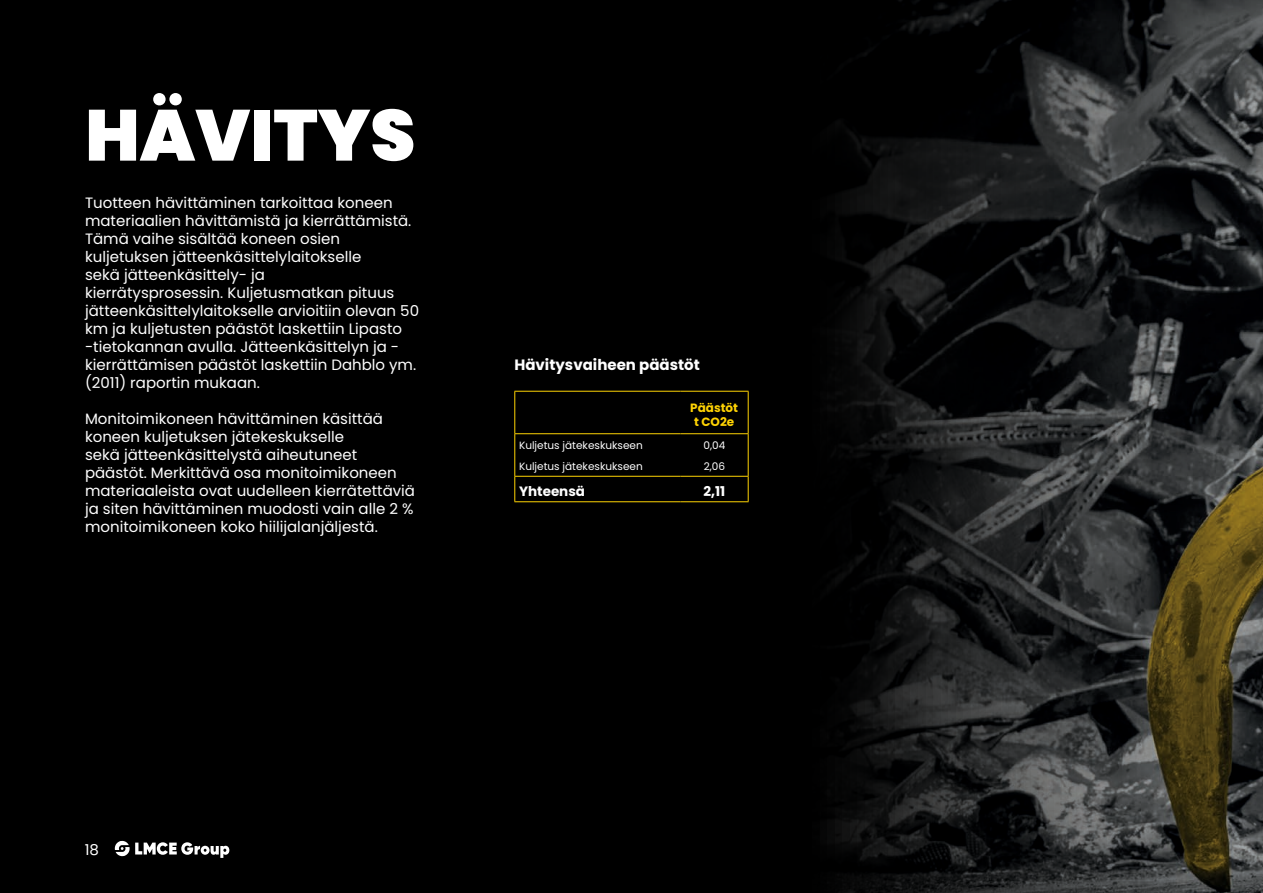
<style>
.page{position:relative;width:1263px;height:893px;background:#fff}
.page>*{position:absolute;margin:0;border:0;box-sizing:border-box;transform-origin:0 0}
.t1{font:900 72px "Poppins";color:#fff}
.t2{font:15px/18px "Poppins";color:#fff}
.t3{font:700 15px "Poppins";color:#fff}
.t4{font:700 13.5px "Poppins";color:#fff}
.t5{font:700 12px "Poppins";color:#fed304}
.t6{font:10.5px "Poppins";color:#fff}
</style>
<div class="page">
<div style="left:0;top:0;width:622px;height:893px;background:#000"></div>
<img style="left:622px;top:0;width:641px;height:893px">
<hr style="left:514px;top:391px;width:166px;height:1px;background:#fed304">
<hr style="left:514px;top:392px;width:1px;height:41px;background:#fed304">
<hr style="left:680px;top:391px;width:68px;height:1px;background:#fed304">
<hr style="left:514px;top:433px;width:166px;height:1px;background:#fed304">
<hr style="left:680px;top:433px;width:68px;height:1px;background:#fed304">
<hr style="left:514px;top:476px;width:166px;height:1px;background:#fed304">
<svg style="left:514px;top:434px;width:1px;height:67px"></svg>
<hr style="left:680px;top:476px;width:68px;height:1px;background:#fed304">
<hr style="left:514px;top:501px;width:166px;height:1px;background:#fed304">
<hr style="left:680px;top:501px;width:68px;height:1px;background:#fed304">
<hr style="left:748px;top:392px;width:1px;height:41px;background:#fed304">
<svg style="left:748px;top:434px;width:1px;height:67px"></svg>
<svg style="left:115px;top:841px;width:114px;height:17px"></svg>
<p class="t1" style="left:85px;top:94px;width:332px">HÄVITYS</p>
<p class="t2" style="left:85px;top:194px;width:336px">Tuotteen hävittäminen tarkoittaa koneen materiaalien hävittämistä ja kierrättämistä.<br>Tämä vaihe sisältää koneen osien kuljetuksen jätteenkäsittelylaitokselle<br>sekä jätteenkäsittely- ja<br>kierrätysprosessin. Kuljetusmatkan pituus jätteenkäsittelylaitokselle arvioitiin olevan 50 km ja kuljetusten päästöt laskettiin Lipasto -tietokannan avulla. Jätteenkäsittelyn ja - kierrättämisen päästöt laskettiin Dahblo ym. (2011) raportin mukaan.</p>
<p class="t2" style="left:85px;top:410px;width:331px">Monitoimikoneen hävittäminen käsittää koneen kuljetuksen jätekeskukselle<br>sekä jätteenkäsittelystä aiheutuneet päästöt. Merkittävä osa monitoimikoneen materiaaleista ovat uudelleen kierrätettäviä ja siten hävittäminen muodosti vain alle 2 % monitoimikoneen koko hiilijalanjäljestä.</p>
<p class="t3" style="left:514px;top:356px;width:187px">Hävitysvaiheen päästöt</p>
<p class="t5" style="left:690px;top:400px;width:49px">Päästöt</p>
<p class="t5" style="left:694px;top:415px;width:42px">t CO2e</p>
<p class="t6" style="left:519px;top:439px;width:125px">Kuljetus jätekeskukseen</p>
<p class="t6" style="left:703px;top:439px;width:23px">0,04</p>
<p class="t6" style="left:519px;top:460px;width:125px">Kuljetus jätekeskukseen</p>
<p class="t6" style="left:704px;top:460px;width:23px">2,06</p>
<p class="t4" style="left:519px;top:484px;width:68px">Yhteensä</p>
<p class="t4" style="left:703px;top:484px;width:23px">2,11</p>
<p class="t2" style="left:85px;top:841px;width:16px">18</p>
</div>
